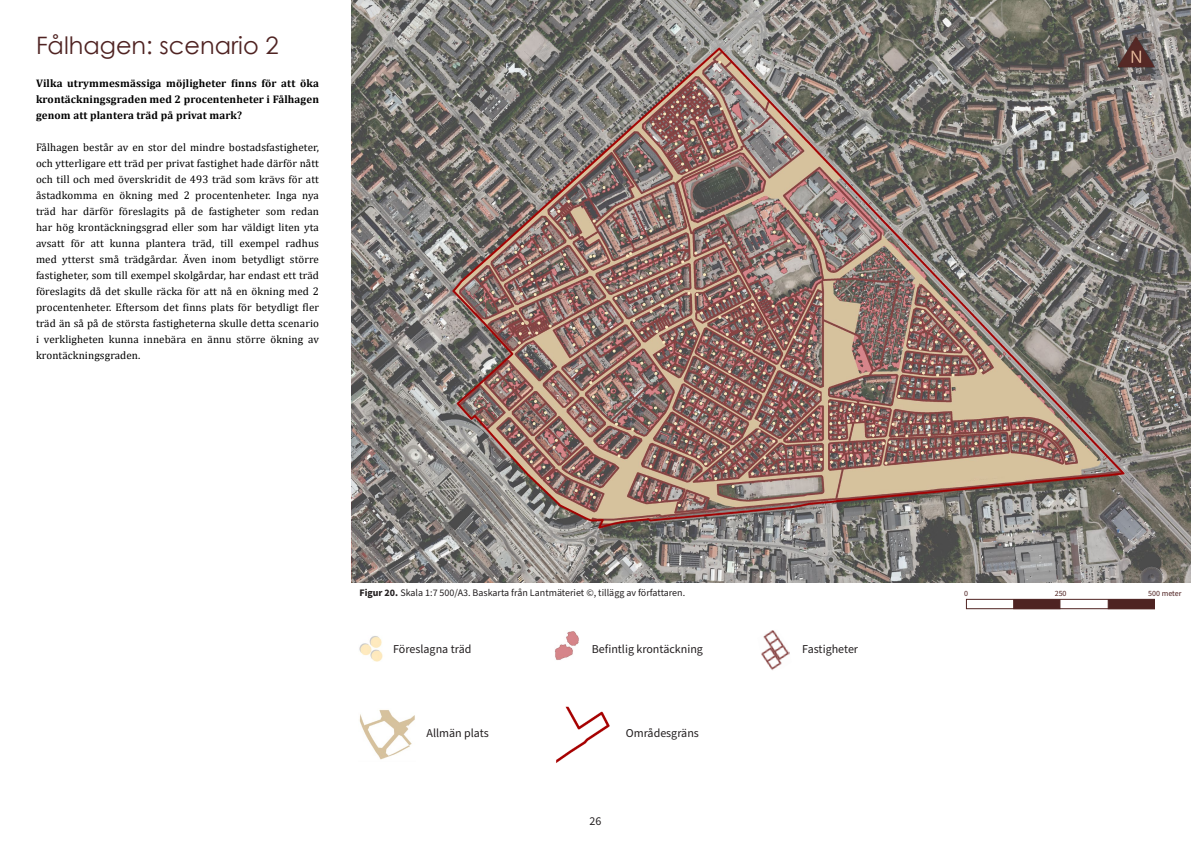
<style>
.page{position:relative;width:1191px;height:842px;background:#fff}
.page>*{position:absolute;margin:0;border:0;box-sizing:border-box;transform-origin:0 0}
.t1{font:24px "Century Gothic";color:#4f2322}
.t2{font:12px "Source Sans Pro";color:#231f20}
.t3{font:11px/16px "Cambria";letter-spacing:.01em;color:#000001;text-align:justify}
.t4{font:700 11px/16px "Cambria";letter-spacing:.01em;color:#000001;text-align:justify}
.t5{font:10px "Source Sans Pro";color:#231f20}
.t6{font:8px "Source Sans Pro";color:#4e2121}
.s1{font-weight:700}
</style>
<div class="page">
<img style="left:359px;top:709px;width:56px;height:51px">
<img style="left:761px;top:630px;width:29px;height:41px">
<img style="left:359px;top:636px;width:24px;height:26px">
<img style="left:555px;top:631px;width:24px;height:29px">
<img style="left:556px;top:706px;width:54px;height:57px">
<img style="left:351px;top:0;width:840px;height:583px">
<img style="left:1117px;top:36px;width:38px;height:34px">
<div style="left:966px;top:599px;width:189px;height:10px;border:1px solid #4f2322"></div>
<div style="left:1013px;top:599px;width:47px;height:10px;background:#4e2322"></div>
<div style="left:1107px;top:599px;width:48px;height:10px;background:#4e2322"></div>
<p class="t1" style="left:36px;top:29px;width:244px">Fålhagen: scenario 2</p>
<p class="t4" style="left:36px;top:74px;width:284px">Vilka utrymmesmässiga möjligheter finns för att öka krontäckningsgraden med 2 procentenheter i Fålhagen genom att plantera träd på privat mark?</p>
<p class="t3" style="left:36px;top:139px;width:284px">Fålhagen består av en stor del mindre bostadsfastigheter, och ytterligare ett träd per privat fastighet hade därför nått och till och med överskridit de 493 träd som krävs för att åstadkomma en ökning med 2 procentenheter. Inga nya träd har därför föreslagits på de fastigheter som redan har hög krontäckningsgrad eller som har väldigt liten yta avsatt för att kunna plantera träd, till exempel radhus med ytterst små trädgårdar. Även inom betydligt större fastigheter, som till exempel skolgårdar, har endast ett träd föreslagits då det skulle räcka för att nå en ökning med 2 procentenheter. Eftersom det finns plats för betydligt fler träd än så på de största fastigheterna skulle detta scenario i verkligheten kunna innebära en ännu större ökning av krontäckningsgraden.</p>
<p class="t5" style="left:359px;top:586px;width:327px"><span class="s1">Figur 20.</span> Skala 1:7 500/A3. Baskarta från Lantmäteriet ©, tillägg av författaren.</p>
<p class="t6" style="left:964px;top:588px;width:5px">0</p>
<p class="t6" style="left:1054px;top:588px;width:13px">250</p>
<p class="t6" style="left:1148px;top:588px;width:35px">500 meter</p>
<p class="t2" style="left:393px;top:641px;width:80px">Föreslagna träd</p>
<p class="t2" style="left:592px;top:641px;width:113px">Befintlig krontäckning</p>
<p class="t2" style="left:802px;top:641px;width:57px">Fastigheter</p>
<p class="t2" style="left:426px;top:725px;width:64px">Allmän plats</p>
<p class="t2" style="left:626px;top:725px;width:75px">Områdesgräns</p>
<p class="t2" style="left:589px;top:813px;width:13px">26</p>
</div>
